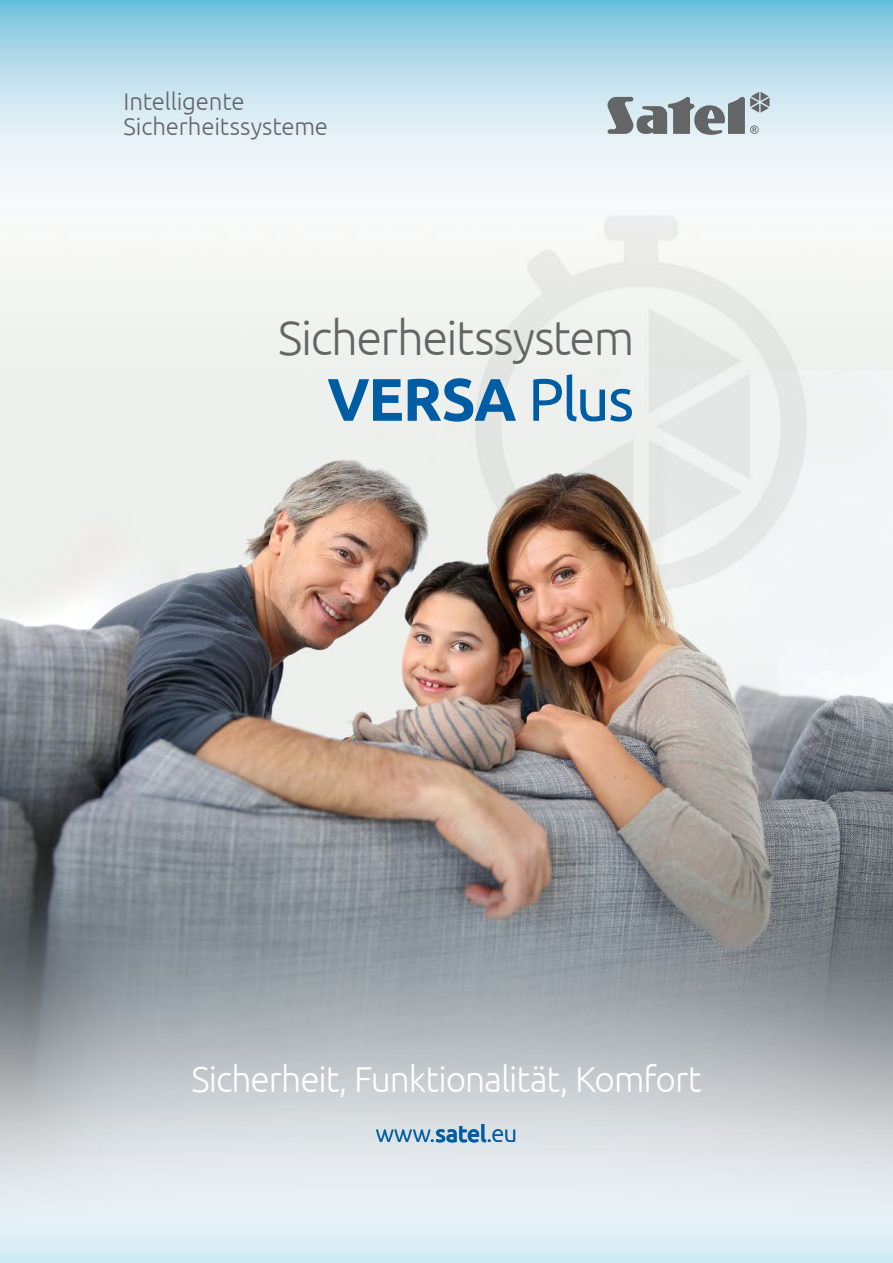
<style>
.page{position:relative;width:893px;height:1263px;background:#fff}
.page>*{position:absolute;margin:0;border:0;box-sizing:border-box;transform-origin:0 0}
.t1{font:700 60px "Ubuntu";letter-spacing:-.02em;color:#005da4}
.t2{font:300 48px "Ubuntu";letter-spacing:-.03em;color:#646567}
.t3{font:300 36px "Ubuntu";letter-spacing:-.03em;color:#fff}
.t4{font:300 24px/24.8px "Ubuntu";letter-spacing:-.005em;color:#646567}
.t5{font:300 24px "Ubuntu";color:#005da4}
.s1{font-weight:400}
.s2{font-weight:500}
</style>
<div class="page">
<img style="left:0;top:249px;width:893px;height:843px">
<svg style="left:0;top:1092px;width:893px;height:171px;background:#dce5ea"></svg>
<svg style="left:0;top:0;width:893px;height:249px"></svg>
<svg style="left:608px;top:92px;width:161px;height:44px;background:#a0aab0"></svg>
<p class="t4" style="left:123px;top:89px;width:206px">Intelligente<br>Sicherheitssysteme</p>
<h2 class="t2" style="left:278px;top:309px;width:358px">Sicherheitssystem</h2>
<h1 class="t1" style="left:327px;top:363px;width:309px">VERSA <span class="s1">Plus</span></h1>
<p class="t3" style="left:191px;top:1058px;width:512px">Sicherheit, Funktionalität, Komfort</p>
<p class="t5" style="left:376px;top:1119px;width:143px">www.<span class="s2">satel</span>.eu</p>
</div>
